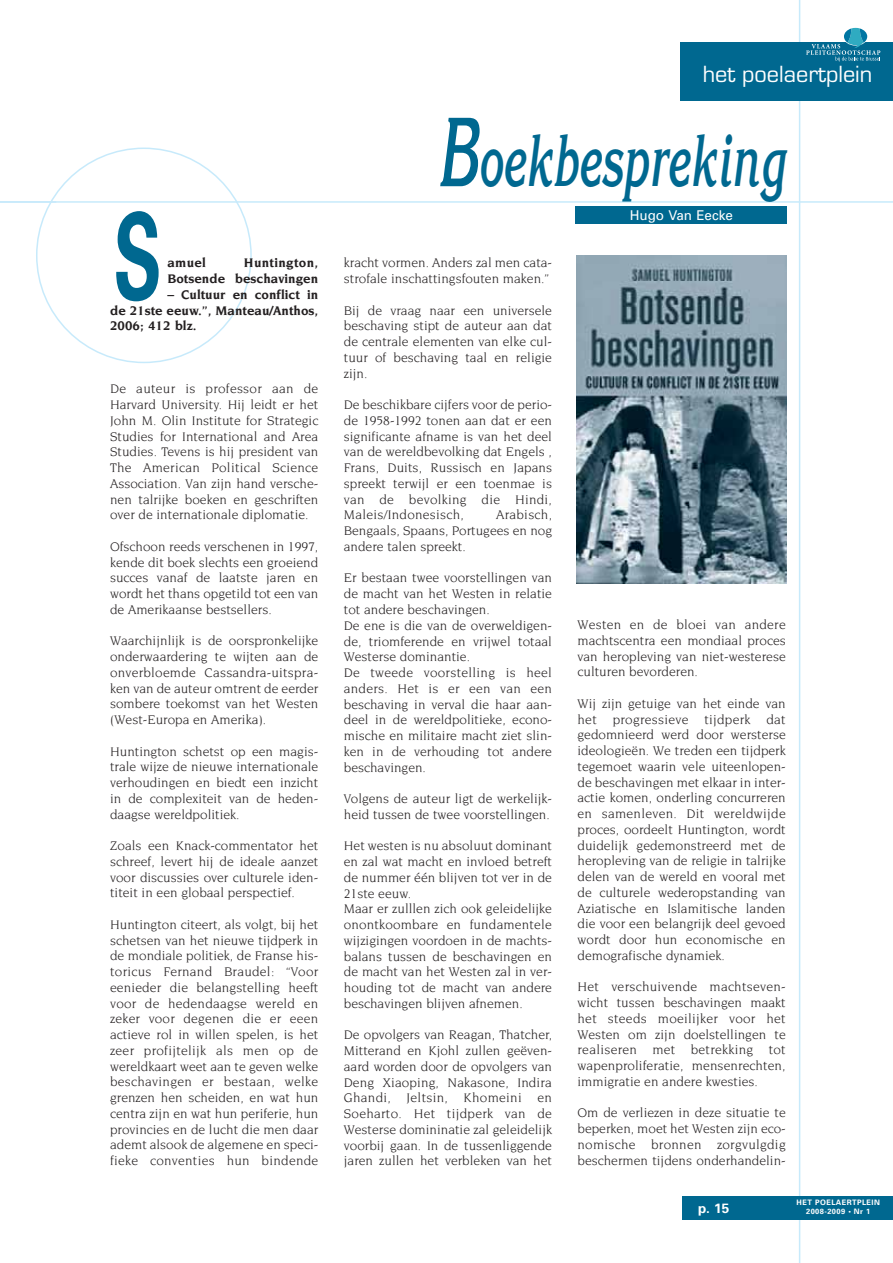
<style>
.page{position:relative;width:893px;height:1263px;background:#fff}
.page>*{position:absolute;margin:0;border:0;box-sizing:border-box;transform-origin:0 0}
.t1{font:700 120px "Univers";color:#006890;scale:.6 1}
.t2{font:italic 700 72.6px "Korinna";color:#006890;scale:.6 1}
.t3{font:24.3px "Eurostile";color:#fff}
.t4{font:13.5px/15.8px "Novarese";color:#231f20;text-align:justify}
.t5{font:700 13.5px/15.8px "Novarese";color:#231f20;text-align:right}
.t6{font:13.5px "Univers";color:#fff}
.t7{font:700 13.5px "Univers";color:#fff}
.t8{font:700 7.5px/9px "Univers";letter-spacing:.055em;color:#fff;text-align:center}
.s1{font-size:95.85px}
</style>
<div class="page">
<svg style="left:36px;top:148px;width:216px;height:215px"></svg>
<hr style="left:798px;top:0;width:2px;height:1262px;background:#c7eafb">
<div style="left:680px;top:42px;width:212px;height:59px;background:#006890"></div>
<div style="left:682px;top:1196px;width:210px;height:24px;background:#006890"></div>
<hr style="left:0;top:201px;width:892px;height:2px;background:#c7eafb">
<svg style="left:806px;top:28px;width:74px;height:34px"></svg>
<div style="left:113px;top:254px;width:53px;height:47px;background:#fff"></div>
<div style="left:575px;top:207px;width:212px;height:17px;background:#006890"></div>
<img style="left:576px;top:256px;width:210px;height:327px">
<h3 class="t3" style="left:702px;top:61px;width:171px">het poelaertplein</h3>
<h2 class="t2" style="left:437px;top:117px;width:582px"><span class="s1">B</span>oekbespreking</h2>
<h1 class="t1" style="left:114px;top:185px;width:82px">S</h1>
<p class="t6" style="left:629px;top:207px;width:105px">Hugo Van Eecke</p>
<p class="t5" style="left:167px;top:255px;width:40px">amuel</p>
<p class="t4" style="left:344px;top:255px;width:210px">kracht vormen. Anders zal men cata&shy;strofale inschattingsfouten maken.”</p>
<p class="t4" style="left:344px;top:302px;width:210px">Bij de vraag naar een universele beschaving stipt de auteur aan dat de centrale elementen van elke cul&shy;tuur of beschaving taal en religie zijn.</p>
<p class="t4" style="left:344px;top:397px;width:210px">De beschikbare cijfers voor de perio&shy;de 1958-1992 tonen aan dat er een significante afname is van het deel van de wereldbevolking dat Engels , Frans, Duits, Russisch en Japans spreekt terwijl er een toenmae is van de bevolking die Hindi, Maleis/Indonesisch,</p>
<p class="t5" style="left:167px;top:255px;width:152px">Huntington,<br>Botsende beschavingen</p>
<p class="t5" style="left:110px;top:287px;width:210px;text-align:justify;text-indent:57px">– Cultuur en conflict in de 21ste eeuw.”, Manteau/Anthos, 2006; 412 blz.</p>
<p class="t4" style="left:110px;top:381px;width:210px">De auteur is professor aan de Harvard University. Hij leidt er het John M. Olin Institute for Strategic Studies for International and Area Studies. Tevens is hij president van The American Political Science Association. Van zijn hand versche&shy;nen talrijke boeken en geschriften over de internationale diplomatie.</p>
<p class="t4" style="left:110px;top:539px;width:210px">Ofschoon reeds verschenen in 1997, kende dit boek slechts een groeiend succes vanaf de laatste jaren en wordt het thans opgetild tot een van de Amerikaanse bestsellers.</p>
<p class="t4" style="left:110px;top:633px;width:210px">Waarchijnlijk is de oorspronkelijke onderwaardering te wijten aan de onverbloemde Cassandra-uitspra&shy;ken van de auteur omtrent de eerder sombere toekomst van het Westen (West-Europa en Amerika).</p>
<p class="t4" style="left:110px;top:743px;width:210px">Huntington schetst op een magis&shy;trale wijze de nieuwe internationale verhoudingen en biedt een inzicht in de complexiteit van de heden&shy;daagse wereldpolitiek.</p>
<p class="t4" style="left:110px;top:838px;width:210px">Zoals een Knack-commentator het schreef, levert hij de ideale aanzet voor discussies over culturele iden&shy;titeit in een globaal perspectief.</p>
<p class="t4" style="left:110px;top:917px;width:210px">Huntington citeert, als volgt, bij het schetsen van het nieuwe tijdperk in de mondiale politiek, de Franse his&shy;toricus Fernand Braudel: “Voor eenieder die belangstelling heeft voor de hedendaagse wereld en zeker voor degenen die er eeen actieve rol in willen spelen, is het zeer profijtelijk als men op de wereldkaart weet aan te geven welke beschavingen er bestaan, welke grenzen hen scheiden, en wat hun centra zijn en wat hun periferie, hun provincies en de lucht die men daar ademt alsook de algemene en speci&shy;fieke conventies hun bindende</p>
<p class="t4" style="left:344px;top:507px;width:210px;text-indent:152px">Arabisch, Bengaals, Spaans, Portugees en nog andere talen spreekt.</p>
<p class="t4" style="left:344px;top:570px;width:210px;text-align:left">Er bestaan twee voorstellingen van de macht van het Westen in relatie tot andere beschavingen.<br>De ene is die van de overweldigen&shy;de, triomferende en vrijwel totaal<br>Westerse dominantie.<br>De tweede voorstelling is heel anders. Het is er een van een beschaving in verval die haar aan&shy;deel in de wereldpolitieke, econo&shy;mische en militaire macht ziet slin&shy;ken in de verhouding tot andere beschavingen.</p>
<p class="t4" style="left:344px;top:791px;width:210px">Volgens de auteur ligt de werkelijk&shy;heid tussen de twee voorstellingen.</p>
<p class="t4" style="left:344px;top:838px;width:210px;text-align:left">Het westen is nu absoluut dominant en zal wat macht en invloed betreft de nummer één blijven tot ver in de<br>21ste eeuw.<br>Maar er zulllen zich ook geleidelijke onontkoombare en fundamentele wijzigingen voordoen in de machts&shy;balans tussen de beschavingen en de macht van het Westen zal in ver&shy;houding tot de macht van andere beschavingen blijven afnemen.</p>
<p class="t4" style="left:344px;top:1027px;width:210px">De opvolgers van Reagan, Thatcher, Mitterand en Kjohl zullen geëven&shy;aard worden door de opvolgers van Deng Xiaoping, Nakasone, Indira Ghandi, Jeltsin, Khomeini en Soeharto. Het tijdperk van de Westerse domininatie zal geleidelijk voorbij gaan. In de tussenliggende jaren zullen het verbleken van het</p>
<p class="t4" style="left:577px;top:617px;width:210px">Westen en de bloei van andere machtscentra een mondiaal proces van heropleving van niet-westerese culturen bevorderen.</p>
<p class="t4" style="left:577px;top:695px;width:210px">Wij zijn getuige van het einde van het progressieve tijdperk dat gedomnieerd werd door wersterse ideologieën. We treden een tijdperk tegemoet waarin vele uiteenlopen&shy;de beschavingen met elkaar in inter&shy;actie komen, onderling concurreren en samenleven. Dit wereldwijde proces, oordeelt Huntington, wordt duidelijk gedemonstreerd met de heropleving van de religie in talrijke delen van de wereld en vooral met de culturele wederopstanding van Aziatische en Islamitische landen die voor een belangrijk deel gevoed wordt door hun economische en demografische dynamiek.</p>
<p class="t4" style="left:577px;top:979px;width:210px">Het verschuivende machtseven&shy;wicht tussen beschavingen maakt het steeds moeilijker voor het Westen om zijn doelstellingen te realiseren met betrekking tot wapenproliferatie, mensenrechten, immigratie en andere kwesties.</p>
<p class="t4" style="left:577px;top:1105px;width:210px">Om de verliezen in deze situatie te beperken, moet het Westen zijn eco&shy;nomische bronnen zorgvulgdig beschermen tijdens onderhandelin-</p>
<p class="t7" style="left:698px;top:1200px;width:33px">p. 15</p>
<p class="t8" style="left:796px;top:1198px;width:85px">HET POELAERTPLEIN<br>2008-2009 • Nr 1</p>
</div>
